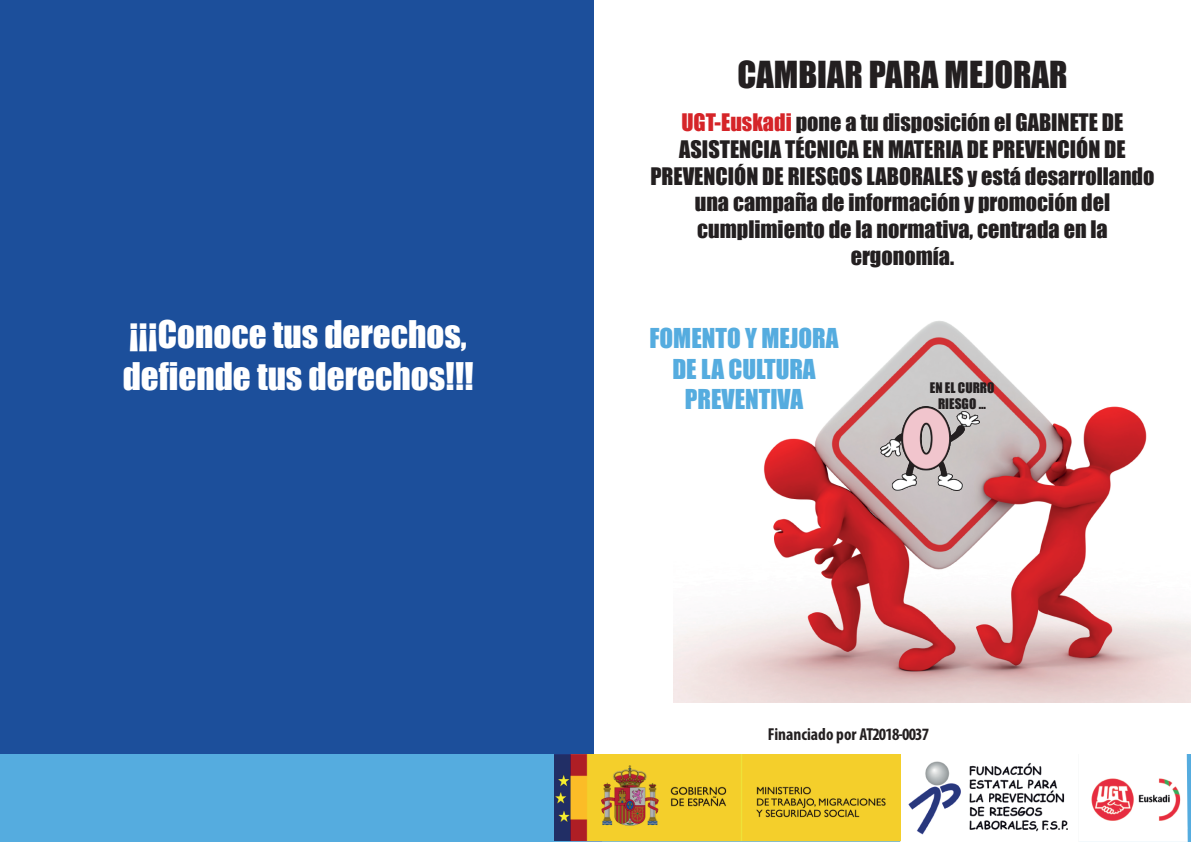
<style>
.page{position:relative;width:1191px;height:842px;background:#fff}
.page>*{position:absolute;margin:0;border:0;box-sizing:border-box;transform-origin:0 0}
.t1{font:35px/42px "Impact";color:#fff}
.t2{font:34.2px "Impact";color:#231f20}
.t3{font:25.2px/30.2px "Impact";color:#55acdf;text-align:center}
.t4{font:22.2px/26.6px "Impact";color:#231f20;text-align:center}
.t5{font:700 condensed 17.3px "Myriad Pro";color:#231f20}
.t6{font:13.4px/16.1px "Impact";color:#231f20;text-align:center}
.s1{color:#d52428}
</style>
<div class="page">
<div style="left:0;top:0;width:594px;height:842px;background:#1c4f9b"></div>
<div style="left:0;top:755px;width:1191px;height:87px;background:#55acdf"></div>
<img style="left:673px;top:321px;width:518px;height:381px">
<img style="left:880px;top:406px;width:99px;height:84px">
<div style="left:1078px;top:754px;width:109px;height:88px;background:#fff"></div>
<img style="left:1085px;top:768px;width:102px;height:61px">
<img style="left:569px;top:754px;width:509px;height:88px">
<img style="left:554px;top:754px;width:346px;height:86px">
<h1 class="t1" style="left:123px;top:313px;width:352px">¡¡¡Conoce tus derechos, defiende tus derechos!!!</h1>
<h2 class="t2" style="left:737px;top:54px;width:331px">CAMBIAR PARA MEJORAR</h2>
<p class="t4" style="left:650px;top:109px;width:505px"><span class="s1">UGT-Euskadi</span> pone a tu disposición el GABINETE DE ASISTENCIA TÉCNICA EN MATERIA DE PREVENCIÓN DE PREVENCIÓN DE RIESGOS LABORALES y está desarrollando una campaña de información y promoción del cumplimiento de la normativa, centrada en la ergonomía.</p>
<p class="t3" style="left:649px;top:323px;width:190px">FOMENTO Y MEJORA<br>DE LA CULTURA<br>PREVENTIVA</p>
<p class="t6" style="left:929px;top:379px;width:66px">EN EL CURRO<br>RIESGO ...</p>
<p class="t5" style="left:767px;top:724px;width:163px">Financiado por AT2018-0037</p>
</div>
